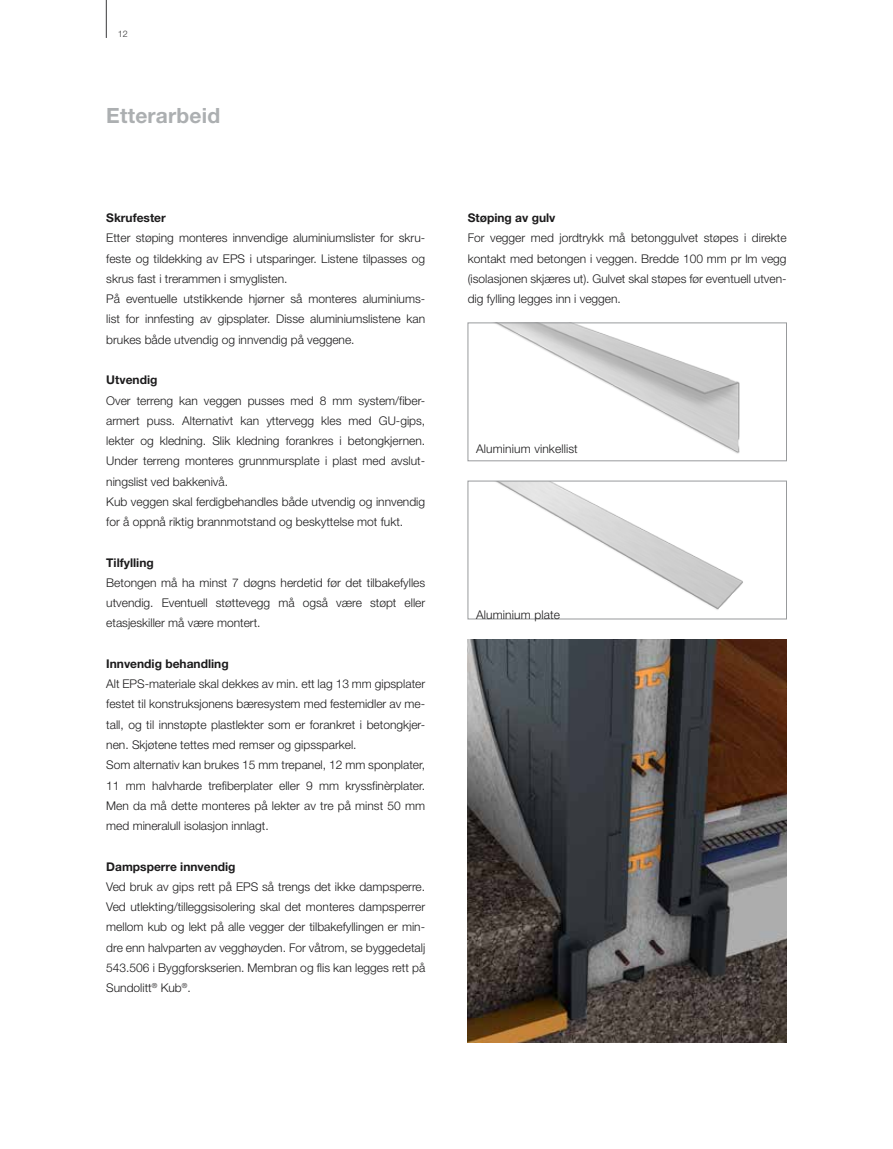
<style>
.page{position:relative;width:893px;height:1149px;background:#fff}
.page>*{position:absolute;margin:0;border:0;box-sizing:border-box;transform-origin:0 0}
.t1{font:700 21px "Helvetica Neue";letter-spacing:.01em;color:#acafb1}
.t2{font:300 12px/20.2px "Helvetica Neue";color:#1c1b1c}
.t3{font:700 12px "Helvetica Neue";color:#1c1b1c}
.t4{font:300 9px "Helvetica Neue";color:#39393a}
</style>
<div class="page">
<hr style="left:106px;top:0;width:1px;height:38px;background:#39393a">
<img style="left:497px;top:324px;width:243px;height:130px">
<div style="left:468px;top:322px;width:319px;height:139px;border:1px solid #989a9c"></div>
<img style="left:496px;top:482px;width:247px;height:128px">
<div style="left:468px;top:480px;width:319px;height:139px;border:1px solid #989a9c"></div>
<img style="left:468px;top:639px;width:319px;height:403px">
<p class="t4" style="left:118px;top:29px;width:12px">12</p>
<h1 class="t1" style="left:106px;top:102px;width:116px">Etterarbeid</h1>
<p class="t3" style="left:106px;top:210px;width:61px">Skrufester</p>
<p class="t2" style="left:106px;top:228px;width:320px">Etter støping monteres innvendige aluminiumslister for skru&shy;feste og tildekking av EPS i utsparinger. Listene tilpasses og skrus fast i trerammen i smyglisten.<br>På eventuelle utstikkende hjørner så monteres aluminiums&shy;list for innfesting av gipsplater. Disse aluminiumslistene kan brukes både utvendig og innvendig på veggene.</p>
<p class="t3" style="left:106px;top:372px;width:53px">Utvendig</p>
<p class="t2" style="left:106px;top:390px;width:320px">Over terreng kan veggen pusses med 8 mm system/fiber&shy;armert puss. Alternativt kan yttervegg kles med GU-gips, lekter og kledning. Slik kledning forankres i betongkjernen.<br>Under terreng monteres grunnmursplate i plast med avslut&shy;ningslist ved bakkenivå.<br>Kub veggen skal ferdigbehandles både utvendig og innvendig for å oppnå riktig brannmotstand og beskyttelse mot fukt.</p>
<p class="t3" style="left:106px;top:554px;width:49px">Tilfylling</p>
<p class="t2" style="left:106px;top:572px;width:320px;text-align:justify">Betongen må ha minst 7 døgns herdetid før det tilbakefylles utvendig. Eventuell støttevegg må også være støpt eller etasjeskiller må være montert.</p>
<p class="t3" style="left:106px;top:656px;width:124px">Innvendig behandling</p>
<p class="t2" style="left:106px;top:673px;width:320px">Alt EPS-materiale skal dekkes av min. ett lag 13 mm gipsplater festet til konstruksjonens bæresystem med festemidler av me&shy;tall, og til innstøpte plastlekter som er forankret i betongkjer&shy;nen. Skjøtene tettes med remser og gipssparkel.<br>Som alternativ kan brukes 15 mm trepanel, 12 mm sponplater, 11 mm halvharde trefiberplater eller 9 mm kryssfinèrplater.<br>Men da må dette monteres på lekter av tre på minst 50 mm med mineralull isolasjon innlagt.</p>
<p class="t3" style="left:106px;top:858px;width:131px">Dampsperre innvendig</p>
<p class="t2" style="left:106px;top:875px;width:320px;text-align:justify">Ved bruk av gips rett på EPS så trengs det ikke dampsperre.<br>Ved utlekting/tilleggsisolering skal det monteres dampsperrer mellom kub og lekt på alle vegger der tilbakefyllingen er min&shy;dre enn halvparten av vegghøyden. For våtrom, se byggedetalj 543.506 i Byggforskserien. Membran og flis kan legges rett på Sundolitt<sup>®</sup> Kub<sup>®</sup>.</p>
<p class="t3" style="left:468px;top:210px;width:89px">Støping av gulv</p>
<p class="t2" style="left:468px;top:228px;width:320px;text-align:justify">For vegger med jordtrykk må betonggulvet støpes i direkte kontakt med betongen i veggen. Bredde 100 mm pr lm vegg (isolasjonen skjæres ut). Gulvet skal støpes før eventuell utven&shy;dig fylling legges inn i veggen.</p>
<p class="t2" style="left:476px;top:437px;width:103px">Aluminium vinkellist</p>
<p class="t2" style="left:476px;top:604px;width:85px">Aluminium plate</p>
</div>
